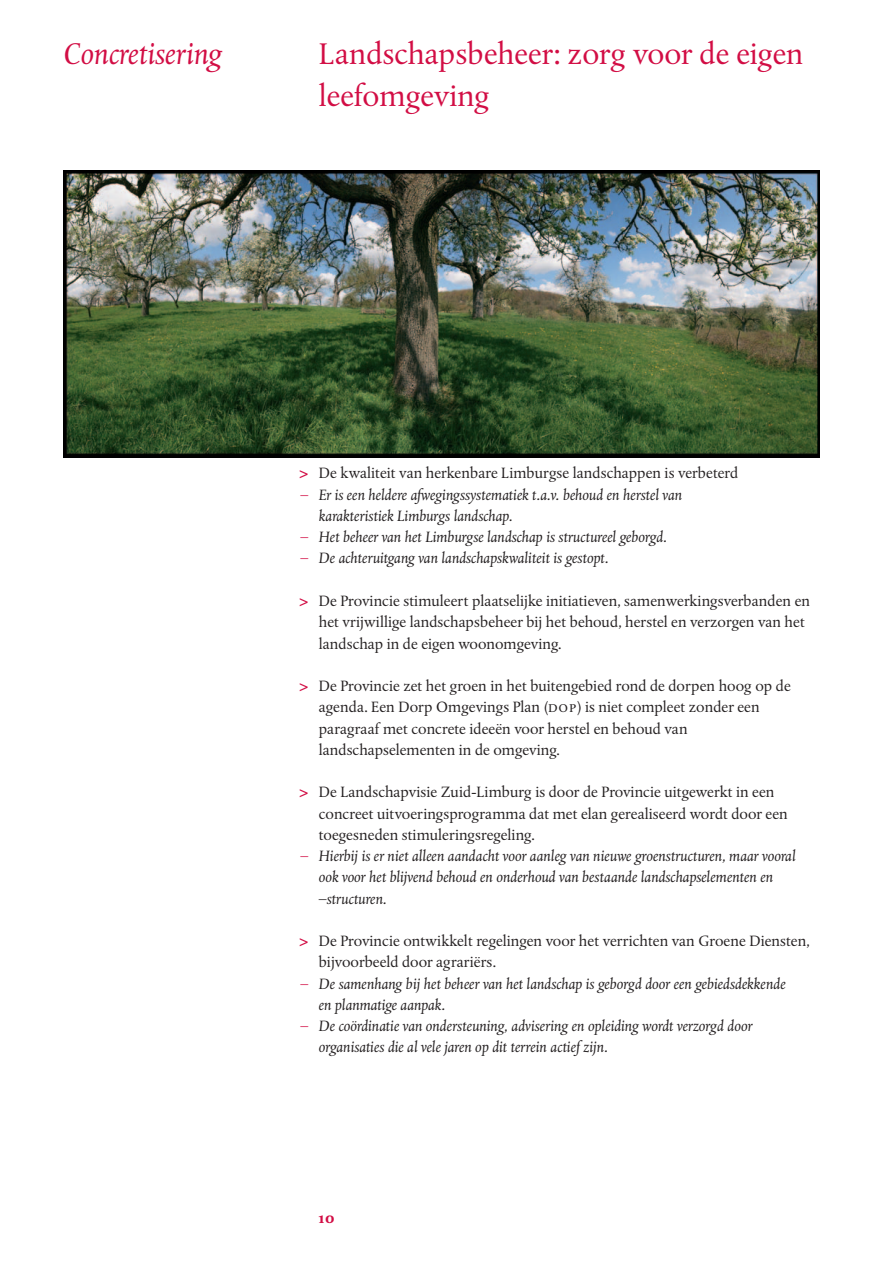
<style>
.page{position:relative;width:893px;height:1263px;background:#fff}
.page>*{position:absolute;margin:0;border:0;box-sizing:border-box;transform-origin:0 0}
.t1{font:31.5px/42.5px "DTL Albertina ST";color:#d20d44}
.t2{font:italic 31.5px "DTL Albertina ST";color:#d20d44}
.t3{font:15.75px/21.3px "DTL Albertina ST";color:#231f20}
.t4{font:italic 15.75px/21.3px "DTL Albertina ST";color:#231f20}
.t5{font:700 15.75px "DTL Albertina ST";color:#d20d44}
.s1{font-weight:700;color:#d20d44}
.s2{color:#d20d44}
.s3{font-family:"DTL Albertina T Caps"}
</style>
<div class="page">
<img style="left:64px;top:170px;width:755px;height:287px">
<h1 class="t2" style="left:64px;top:40px;width:160px">Concretisering</h1>
<h1 class="t1" style="left:319px;top:34px;width:486px">Landschapsbeheer: zorg voor de eigen leefomgeving</h1>
<p class="t3" style="left:299px;top:464px;width:440px"><span class="s1">&gt;</span> De kwaliteit van herkenbare Limburgse landschappen is verbeterd</p>
<p class="t4" style="left:319px;top:486px;width:365px;text-indent:-19px"><span class="s2">–</span> Er is een heldere afwegingssystematiek t.a.v. behoud en herstel van karakteristiek Limburgs landschap.</p>
<p class="t4" style="left:300px;top:528px;width:368px"><span class="s2">–</span> Het beheer van het Limburgse landschap is structureel geborgd.</p>
<p class="t4" style="left:300px;top:549px;width:310px"><span class="s2">–</span> De achteruitgang van landschapskwaliteit is gestopt.</p>
<p class="t3" style="left:319px;top:591px;width:493px;text-indent:-19px"><span class="s1">&gt;</span> De Provincie stimuleert plaatselijke initiatieven, samenwerkingsverbanden en het vrijwillige landschapsbeheer bij het behoud, herstel en verzorgen van het landschap in de eigen woonomgeving.</p>
<p class="t3" style="left:319px;top:676px;width:473px;text-indent:-19px"><span class="s1">&gt;</span> De Provincie zet het groen in het buitengebied rond de dorpen hoog op de agenda. Een Dorp Omgevings Plan (<span class="s3">dop</span>) is niet compleet zonder een paragraaf met concrete ideeën voor herstel en behoud van landschapselementen in de omgeving.</p>
<p class="t3" style="left:319px;top:782px;width:470px;text-indent:-19px"><span class="s1">&gt;</span> De Landschapvisie Zuid-Limburg is door de Provincie uitgewerkt in een concreet uitvoeringsprogramma dat met elan gerealiseerd wordt door een toegesneden stimuleringsregeling.</p>
<p class="t4" style="left:319px;top:847px;width:478px;text-indent:-19px"><span class="s2">–</span> Hierbij is er niet alleen aandacht voor aanleg van nieuwe groenstructuren, maar vooral ook voor het blijvend behoud en onderhoud van bestaande landschapselementen en –structuren.</p>
<p class="t3" style="left:319px;top:931px;width:492px;text-indent:-19px"><span class="s1">&gt;</span> De Provincie ontwikkelt regelingen voor het verrichten van Groene Diensten, bijvoorbeeld door agrariërs.</p>
<p class="t4" style="left:319px;top:974px;width:468px;text-indent:-19px"><span class="s2">–</span> De samenhang bij het beheer van het landschap is geborgd door een gebiedsdekkende en planmatige aanpak.</p>
<p class="t4" style="left:319px;top:1017px;width:435px;text-indent:-19px"><span class="s2">–</span> De coördinatie van ondersteuning, advisering en opleiding wordt verzorgd door organisaties die al vele jaren op dit terrein actief zijn.</p>
<p class="t5" style="left:319px;top:1210px;width:18px">10</p>
</div>
